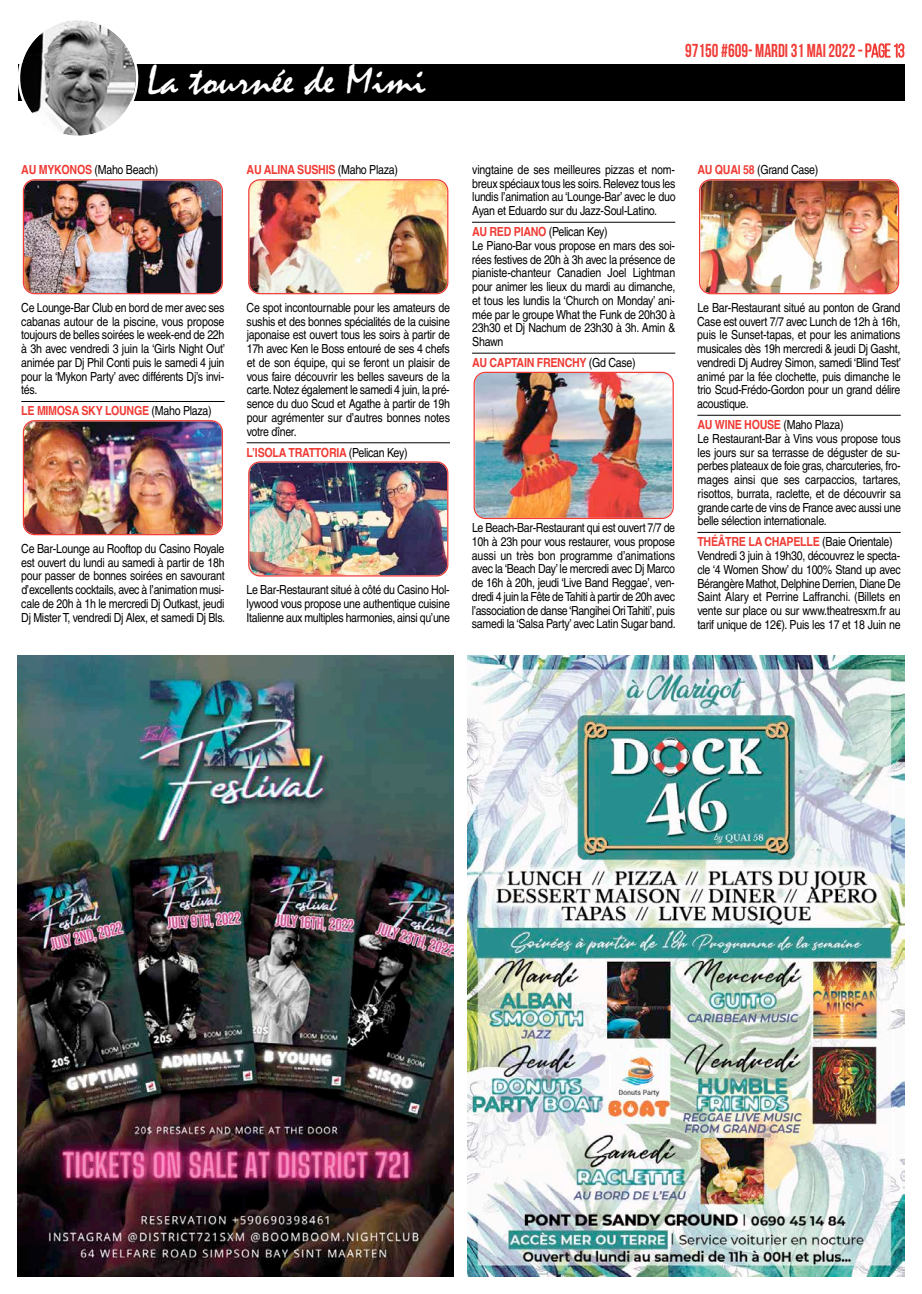
<style>
.page{position:relative;width:922px;height:1294px;background:#fff}
.page>*{position:absolute;margin:0;border:0;box-sizing:border-box;transform-origin:0 0}
.t1{font:42.25px "Mistral";color:#fff;scale:1.07 1}
.t2{font:700 18.75px "Bebas Neue";color:#f03c36;scale:.9 1}
.t3{font:12.5px/13.8px "Helvetica";letter-spacing:-.025em;color:#000;text-align:justify;scale:.85 1}
.t4{font:700 12.5px "Helvetica";letter-spacing:-.025em;color:#f03c36;scale:.85 1}
.s1{font-weight:400}
.s2{font-weight:700;color:#f03c36}
.s3{font-weight:400;color:#000}
</style>
<div class="page">
<hr style="left:21px;top:401px;width:203px;height:1px;background:#000">
<hr style="left:246px;top:442px;width:204px;height:1px;background:#000">
<hr style="left:472px;top:222px;width:203px;height:1px;background:#000">
<hr style="left:472px;top:353px;width:203px;height:1px;background:#000">
<hr style="left:697px;top:415px;width:203px;height:1px;background:#000">
<hr style="left:697px;top:532px;width:203px;height:1px;background:#000">
<img style="left:23px;top:420px;width:200px;height:115px">
<img style="left:699px;top:179px;width:199px;height:115px">
<img style="left:248px;top:461px;width:200px;height:115px">
<img style="left:473px;top:372px;width:200px;height:147px">
<img style="left:23px;top:179px;width:200px;height:115px">
<img style="left:248px;top:179px;width:200px;height:115px">
<div style="left:18px;top:64px;width:886px;height:36px;background:#000"></div>
<svg style="left:18px;top:20px;width:120px;height:116px"></svg>
<svg style="left:858px;top:43px;width:46px;height:15px"></svg>
<img style="left:467px;top:656px;width:437px;height:620px">
<img style="left:18px;top:656px;width:436px;height:620px">
<h1 class="t1" style="left:147px;top:57px;width:262px">La tournée de Mimi</h1>
<h2 class="t2" style="left:684px;top:41px;width:245px">97150 #609- MARDI 31 MAI2022 <span class="s1">- page 13</span></h2>
<p class="t3" style="left:21px;top:163px;width:163px"><span class="s2">AU MYKONOS</span> (Maho Beach)</p>
<p class="t4" style="left:246px;top:160px;width:180px">AU ALINA SUSHIS <span class="s3">(Maho Plaza)</span></p>
<p class="t3" style="left:21px;top:300px;width:241px">Ce Lounge-Bar Club en bord de mer avec ses cabanas autour de la piscine, vous propose toujours de belles soirées le week-end de 22h à 3h avec vendredi 3 juin la ‘Girls Night Out’ animée par Dj Phil Conti puis le samedi 4 juin pour la ‘Mykon Party’ avec différents Dj’s invi&shy;tés.</p>
<p class="t4" style="left:21px;top:401px;width:225px">LE MIMOSA SKY LOUNGE <span class="s3">(Maho Plaza)</span></p>
<p class="t3" style="left:246px;top:300px;width:241px">Ce spot incontournable pour les amateurs de sushis et des bonnes spécialités de la cuisine japonaise est ouvert tous les soirs à partir de 17h avec Ken le Boss entouré de ses 4 chefs et de son équipe, qui se feront un plaisir de vous faire découvrir les belles saveurs de la carte.Notez également le samedi 4 juin, la pré&shy;sence du duo Scud et Agathe à partir de 19h pour agrémenter sur d’autres bonnes notes votre dîner.</p>
<p class="t4" style="left:246px;top:442px;width:191px">L’ISOLA TRATTORIA <span class="s3">(Pelican Key)</span></p>
<p class="t3" style="left:21px;top:541px;width:241px">Ce Bar-Lounge au Rooftop du Casino Royale est ouvert du lundi au samedi à partir de 18h pour passer de bonnes soirées en savourant d’excellents cocktails, avec à l’animation musi&shy;cale de 20h à 1h le mercredi Dj Outkast, jeudi Dj Mister T, vendredi Dj Alex, et samedi Dj Bls.</p>
<p class="t3" style="left:246px;top:583px;width:241px">Le Bar-Restaurant situé à côté du Casino Hol&shy;lywood vous propose une authentique cuisine Italienne aux multiples harmonies, ainsi qu’une</p>
<p class="t3" style="left:472px;top:163px;width:241px">vingtaine de ses meilleures pizzas et nom&shy;breux spéciaux tous les soirs.Relevez tous les lundis l’animation au ‘Lounge-Bar’ avec le duo Ayan et Eduardo sur du Jazz-Soul-Latino.</p>
<p class="t3" style="left:472px;top:225px;width:241px;text-align:left"><span class="s2">AU RED PIANO</span> (Pelican Key)<br>Le Piano-Bar vous propose en mars des soi&shy;rées festives de 20h à 3h avec la présence de pianiste-chanteur Canadien Joel Lightman pour animer les lieux du mardi au dimanche, et tous les lundis la ‘Church on Monday’ ani&shy;mée par le groupe What the Funk de 20h30 à 23h30 et Dj Nachum de 23h30 à 3h. Amin &amp; Shawn</p>
<p class="t4" style="left:472px;top:352px;width:194px">AU CAPTAIN FRENCHY <span class="s3">(Gd Case)</span></p>
<p class="t3" style="left:471px;top:520px;width:241px">Le Beach-Bar-Restaurant qui est ouvert 7/7 de 10h à 23h pour vous restaurer, vous propose aussi un très bon programme d’animations avec la ‘Beach Day’ le mercredi avec Dj Marco de 16h à 20h, jeudi ‘Live Band Reggae’, ven&shy;dredi 4 juin la Fête de Tahiti à partir de 20h avec l’association de danse‘Rangihei Ori Tahiti’, puis samedi la ‘Salsa Party’ avec Latin Sugar band.</p>
<p class="t3" style="left:697px;top:163px;width:144px"><span class="s2">AU QUAI 58</span> (Grand Case)</p>
<p class="t3" style="left:697px;top:300px;width:241px">Le Bar-Restaurant situé au ponton de Grand Case est ouvert 7/7 avec Lunch de 12h à 16h, puis le Sunset-tapas, et pour les animations musicales dès 19h mercredi &amp; jeudi Dj Gasht, vendredi Dj Audrey Simon, samedi ‘Blind Test’ animé par la fée clochette, puis dimanche le trio Scud-Frédo-Gordon pour un grand délire acoustique.</p>
<p class="t3" style="left:697px;top:418px;width:241px;text-align:left"><span class="s2">AU WINE HOUSE</span> (Maho Plaza)<br>Le Restaurant-Bar à Vins vous propose tous les jours sur sa terrasse de déguster de su&shy;perbes plateaux de foie gras, charcuteries, fro&shy;mages ainsi que ses carpaccios, tartares, risottos, burrata, raclette, et de découvrir sa grande carte de vins de France avec aussi une belle sélection internationale.</p>
<p class="t3" style="left:697px;top:535px;width:241px;text-align:left"><span class="s2">THÉÂTRE LA CHAPELLE</span> (Baie Orientale)<br>Vendredi 3 juin à 19h30, découvrez le specta&shy;cle ‘4 Women Show’ du 100% Stand up avec Bérangère Mathot, Delphine Derrien, Diane De Saint Alary et Perrine Laffranchi. (Billets en vente sur place ou sur www.theatresxm.fr au tarif unique de 12€). Puis les 17 et 18 Juin ne</p>
</div>
